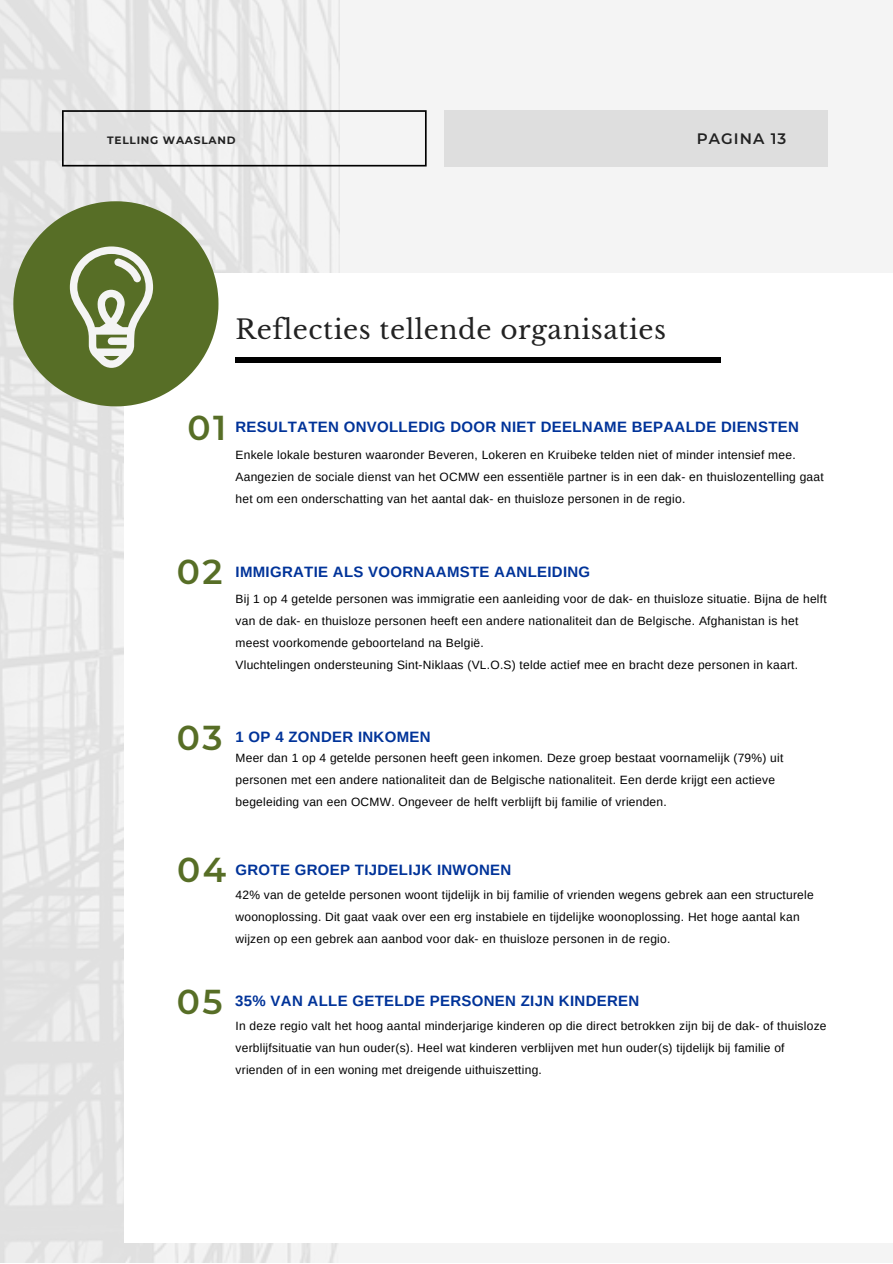
<style>
.page{position:relative;width:893px;height:1264px;background:#fff}
.page>*{position:absolute;margin:0;border:0;box-sizing:border-box;transform-origin:0 0}
.t1{font:600 34.5px "Montserrat";letter-spacing:.07em;color:#576e26}
.t2{font:26.4px "Libre Baskerville";letter-spacing:.02em;color:#222}
.t3{font:600 15.15px "Montserrat";letter-spacing:.07em;color:#222}
.t4{font:700 15px "Arimo";letter-spacing:.02em;color:#039}
.t5{font:12px/22px "Arimo";letter-spacing:.02em;color:#000}
.t6{font:700 10.65px "Montserrat";letter-spacing:.07em;color:#222}
</style>
<div class="page">
<div style="left:0;top:0;width:892px;height:1262px;background:#f4f4f4"></div>
<img style="left:0;top:0;width:339px;height:1262px">
<div style="left:124px;top:273px;width:768px;height:969px;background:#fff"></div>
<div style="left:235px;top:357px;width:486px;height:5px;background:#000"></div>
<svg style="left:13px;top:201px;width:205px;height:205px"></svg>
<svg style="left:62px;top:110px;width:364px;height:56px"></svg>
<div style="left:443px;top:110px;width:384px;height:56px;background:#dedede"></div>
<p class="t6" style="left:107px;top:134px;width:130px">TELLING WAASLAND</p>
<p class="t3" style="left:696px;top:129px;width:91px">PAGINA 13</p>
<h2 class="t2" style="left:235px;top:314px;width:432px">Reflecties tellende organisaties</h2>
<h1 class="t1" style="left:187px;top:406px;width:40px">01</h1>
<p class="t4" style="left:235px;top:418px;width:565px">RESULTATEN ONVOLLEDIG DOOR NIET DEELNAME BEPAALDE DIENSTEN</p>
<p class="t5" style="left:235px;top:443px;width:589px">Enkele lokale besturen waaronder Beveren, Lokeren en Kruibeke telden niet of minder intensief mee.<br>Aangezien de sociale dienst van het OCMW een essentiële partner is in een dak- en thuislozentelling gaat het om een onderschatting van het aantal dak- en thuisloze personen in de regio.</p>
<h1 class="t1" style="left:177px;top:551px;width:47px">02</h1>
<p class="t4" style="left:235px;top:563px;width:356px">IMMIGRATIE ALS VOORNAAMSTE AANLEIDING</p>
<p class="t5" style="left:235px;top:588px;width:592px">Bij 1 op 4 getelde personen was immigratie een aanleiding voor de dak- en thuisloze situatie. Bijna de helft van de dak- en thuisloze personen heeft een andere nationaliteit dan de Belgische. Afghanistan is het meest voorkomende geboorteland na België.<br>Vluchtelingen ondersteuning Sint-Niklaas (VL.O.S) telde actief mee en bracht deze personen in kaart.</p>
<h1 class="t1" style="left:177px;top:716px;width:47px">03</h1>
<p class="t4" style="left:235px;top:728px;width:196px">1 OP 4 ZONDER INKOMEN</p>
<p class="t5" style="left:235px;top:747px;width:549px">Meer dan 1 op 4 getelde personen heeft geen inkomen. Deze groep bestaat voornamelijk (79%) uit personen met een andere nationaliteit dan de Belgische nationaliteit. Een derde krijgt een actieve begeleiding van een OCMW. Ongeveer de helft verblijft bij familie of vrienden.</p>
<h1 class="t1" style="left:177px;top:849px;width:51px">04</h1>
<p class="t4" style="left:235px;top:861px;width:277px">GROTE GROEP TIJDELIJK INWONEN</p>
<p class="t5" style="left:235px;top:883px;width:579px">42% van de getelde personen woont tijdelijk in bij familie of vrienden wegens gebrek aan een structurele woonoplossing. Dit gaat vaak over een erg instabiele en tijdelijke woonoplossing. Het hoge aantal kan wijzen op een gebrek aan aanbod voor dak- en thuisloze personen in de regio.</p>
<h1 class="t1" style="left:177px;top:980px;width:47px">05</h1>
<p class="t4" style="left:235px;top:992px;width:405px">35% VAN ALLE GETELDE PERSONEN ZIJN KINDEREN</p>
<p class="t5" style="left:235px;top:1015px;width:592px">In deze regio valt het hoog aantal minderjarige kinderen op die direct betrokken zijn bij de dak- of thuisloze verblijfsituatie van hun ouder(s). Heel wat kinderen verblijven met hun ouder(s) tijdelijk bij familie of vrienden of in een woning met dreigende uithuiszetting.</p>
</div>
